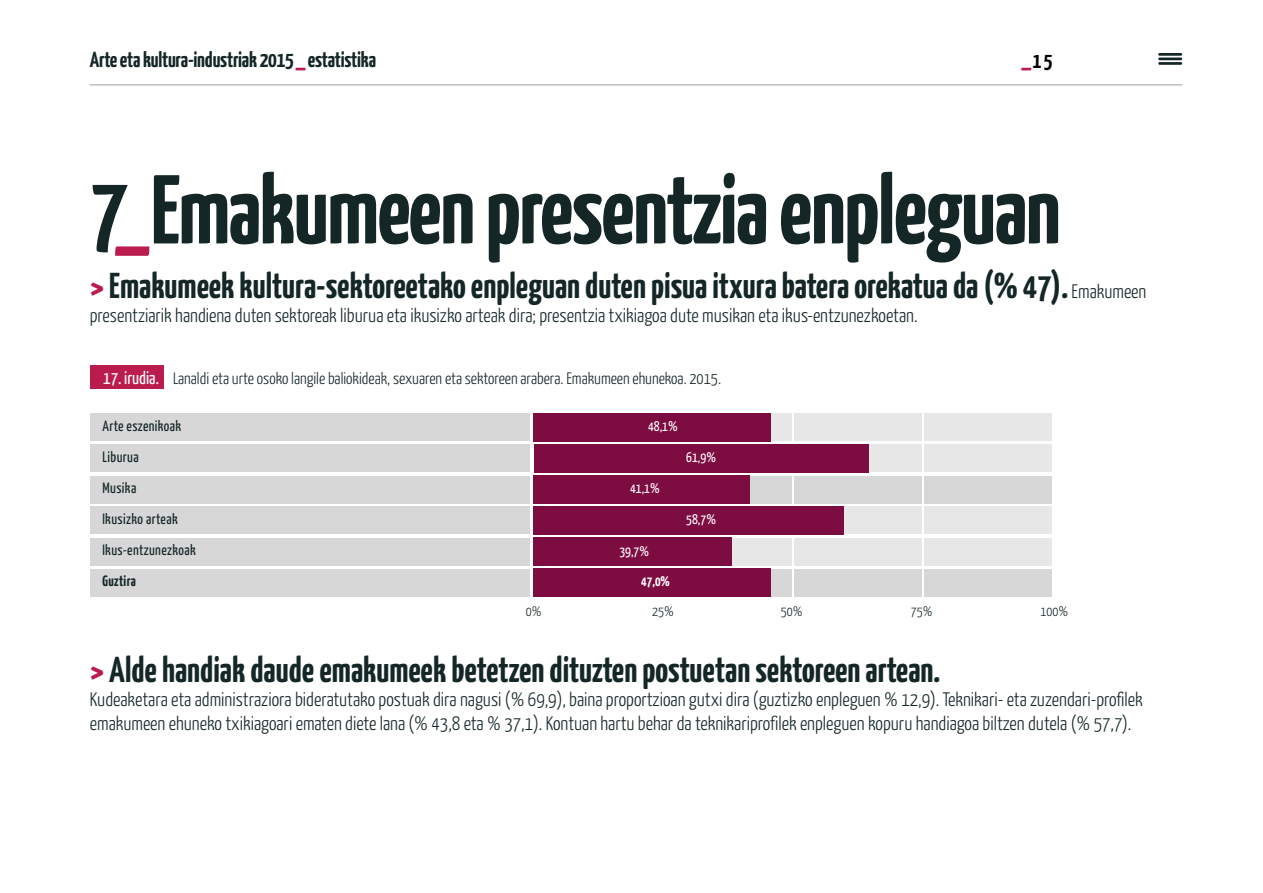
<style>
.page{position:relative;width:1263px;height:893px;background:#fff}
.page>*{position:absolute;margin:0;border:0;box-sizing:border-box;transform-origin:0 0}
.t1{font:700 97.5px "Yanone Kaffeesatz";letter-spacing:-.02em;color:#142626}
.t2{font:700 36px "Yanone Kaffeesatz";color:#142626}
.t3{font:700 21.75px "Yanone Kaffeesatz";letter-spacing:-.01em;color:#142626}
.t4{font:700 21.75px "Yanone Kaffeesatz";color:#000}
.t5{font:300 19.5px/24px "Yanone Kaffeesatz";color:#142626}
.t6{font:300 16.5px "Yanone Kaffeesatz";color:#142626}
.t7{font:15px "Yanone Kaffeesatz";letter-spacing:.025em;color:#142626}
.t8{font:700 15px "Yanone Kaffeesatz";letter-spacing:.025em;color:#142626}
.t9{font:13.95px "Yanone Kaffeesatz";color:#fff}
.t10{font:700 13.95px "Yanone Kaffeesatz";color:#fff}
.t11{font:300 13.8px "Yanone Kaffeesatz";color:#142626}
.s1{color:#bb1c4e}
.s2{font-weight:300;font-size:19.5px}
.s3{font-weight:400;font-size:18px;color:#fff}
</style>
<div class="page">
<svg style="left:1021px;top:68px;width:10px;height:2px"></svg>
<svg style="left:296px;top:68px;width:10px;height:2px"></svg>
<hr style="left:90px;top:84px;width:1092px;height:1px;background:#a6a4a8">
<hr style="left:1158px;top:53px;width:24px;height:3px;background:#142626">
<hr style="left:1158px;top:58px;width:24px;height:2px;background:#142626">
<hr style="left:1158px;top:62px;width:24px;height:3px;background:#142626">
<div style="left:91px;top:365px;width:73px;height:24px;background:#bb1c4e"></div>
<div style="left:90px;top:538px;width:440px;height:28px;background:#d7d7d8"></div>
<div style="left:90px;top:445px;width:440px;height:27px;background:#d7d7d8"></div>
<div style="left:90px;top:506px;width:440px;height:28px;background:#d7d7d8"></div>
<div style="left:90px;top:413px;width:440px;height:28px;background:#d7d7d8"></div>
<div style="left:664px;top:538px;width:128px;height:28px;background:#e8e7e7"></div>
<div style="left:664px;top:413px;width:128px;height:28px;background:#e8e7e7"></div>
<div style="left:794px;top:538px;width:128px;height:28px;background:#e8e7e7"></div>
<div style="left:794px;top:445px;width:128px;height:27px;background:#e8e7e7"></div>
<div style="left:794px;top:506px;width:128px;height:28px;background:#e8e7e7"></div>
<div style="left:794px;top:413px;width:128px;height:28px;background:#e8e7e7"></div>
<div style="left:924px;top:538px;width:128px;height:28px;background:#e8e7e7"></div>
<div style="left:924px;top:445px;width:128px;height:27px;background:#e8e7e7"></div>
<div style="left:924px;top:506px;width:128px;height:28px;background:#e8e7e7"></div>
<div style="left:924px;top:413px;width:128px;height:28px;background:#e8e7e7"></div>
<div style="left:90px;top:569px;width:440px;height:28px;background:#d7d7d8"></div>
<div style="left:90px;top:476px;width:440px;height:27px;background:#d7d7d8"></div>
<div style="left:794px;top:569px;width:128px;height:28px;background:#d7d7d8"></div>
<div style="left:794px;top:476px;width:128px;height:27px;background:#d7d7d8"></div>
<div style="left:664px;top:569px;width:128px;height:28px;background:#d7d7d8"></div>
<div style="left:664px;top:476px;width:128px;height:27px;background:#d7d7d8"></div>
<div style="left:924px;top:569px;width:128px;height:28px;background:#d7d7d8"></div>
<div style="left:924px;top:476px;width:128px;height:27px;background:#d7d7d8"></div>
<div style="left:534px;top:538px;width:198px;height:28px;background:#7d0c40"></div>
<div style="left:534px;top:444px;width:334px;height:29px;background:#7d0c40"></div>
<div style="left:534px;top:506px;width:310px;height:29px;background:#7d0c40"></div>
<div style="left:534px;top:413px;width:237px;height:28px;background:#7d0c40"></div>
<div style="left:534px;top:568px;width:237px;height:29px;background:#7d0c40"></div>
<div style="left:534px;top:475px;width:216px;height:28px;background:#7d0c40"></div>
<p class="t3" style="left:90px;top:46px;width:288px">Arte eta kultura-industriak 2015 estatistika</p>
<p class="t4" style="left:1033px;top:47px;width:21px">15</p>
<h1 class="t1" style="left:89px;top:150px;width:973px">7<span class="s1">_</span>Emakumeen presentzia enpleguan</h1>
<h2 class="t2" style="left:90px;top:263px;width:1058px"><span class="s1">&gt;</span> Emakumeek kultura-sektoreetako enpleguan duten pisua itxura batera orekatua da (% 47). <span class="s2">Emakumeen</span></h2>
<p class="t5" style="left:90px;top:302px;width:829px">presentziarik handiena duten sektoreak liburua eta ikusizko arteak dira; presentzia txikiagoa dute musikan eta ikus-entzunezkoetan.</p>
<p class="t6" style="left:103px;top:368px;width:619px"><span class="s3">17. irudia.</span> Lanaldi eta urte osoko langile baliokideak, sexuaren eta sektoreen arabera. Emakumeen ehunekoa. 2015.</p>
<p class="t7" style="left:102px;top:416px;width:80px">Arte eszenikoak</p>
<p class="t9" style="left:648px;top:417px;width:31px">48,1%</p>
<p class="t7" style="left:102px;top:448px;width:38px">Liburua</p>
<p class="t9" style="left:686px;top:449px;width:31px">61,9%</p>
<p class="t7" style="left:102px;top:479px;width:35px">Musika</p>
<p class="t9" style="left:630px;top:480px;width:31px">41,1%</p>
<p class="t7" style="left:102px;top:509px;width:77px">Ikusizko arteak</p>
<p class="t9" style="left:686px;top:511px;width:31px">58,7%</p>
<p class="t7" style="left:102px;top:541px;width:95px">Ikus-entzunezkoak</p>
<p class="t9" style="left:619px;top:542px;width:31px">39,7%</p>
<p class="t8" style="left:102px;top:572px;width:35px">Guztira</p>
<p class="t10" style="left:641px;top:573px;width:30px">47,0%</p>
<p class="t11" style="left:526px;top:603px;width:17px">0%</p>
<p class="t11" style="left:652px;top:603px;width:23px">25%</p>
<p class="t11" style="left:781px;top:603px;width:23px">50%</p>
<p class="t11" style="left:911px;top:603px;width:23px">75%</p>
<p class="t11" style="left:1040px;top:603px;width:29px">100%</p>
<h2 class="t2" style="left:90px;top:647px;width:852px"><span class="s1">&gt;</span> Alde handiak daude emakumeek betetzen dituzten postuetan sektoreen artean.</h2>
<p class="t5" style="left:90px;top:686px;width:1054px">Kudeaketara eta administraziora bideratutako postuak dira nagusi (% 69,9), baina proportzioan gutxi dira (guztizko enpleguen % 12,9). Teknikari- eta zuzendari-profilek emakumeen ehuneko txikiagoari ematen diete lana (% 43,8 eta % 37,1). Kontuan hartu behar da teknikariprofilek enpleguen kopuru handiagoa biltzen dutela (% 57,7).</p>
</div>
